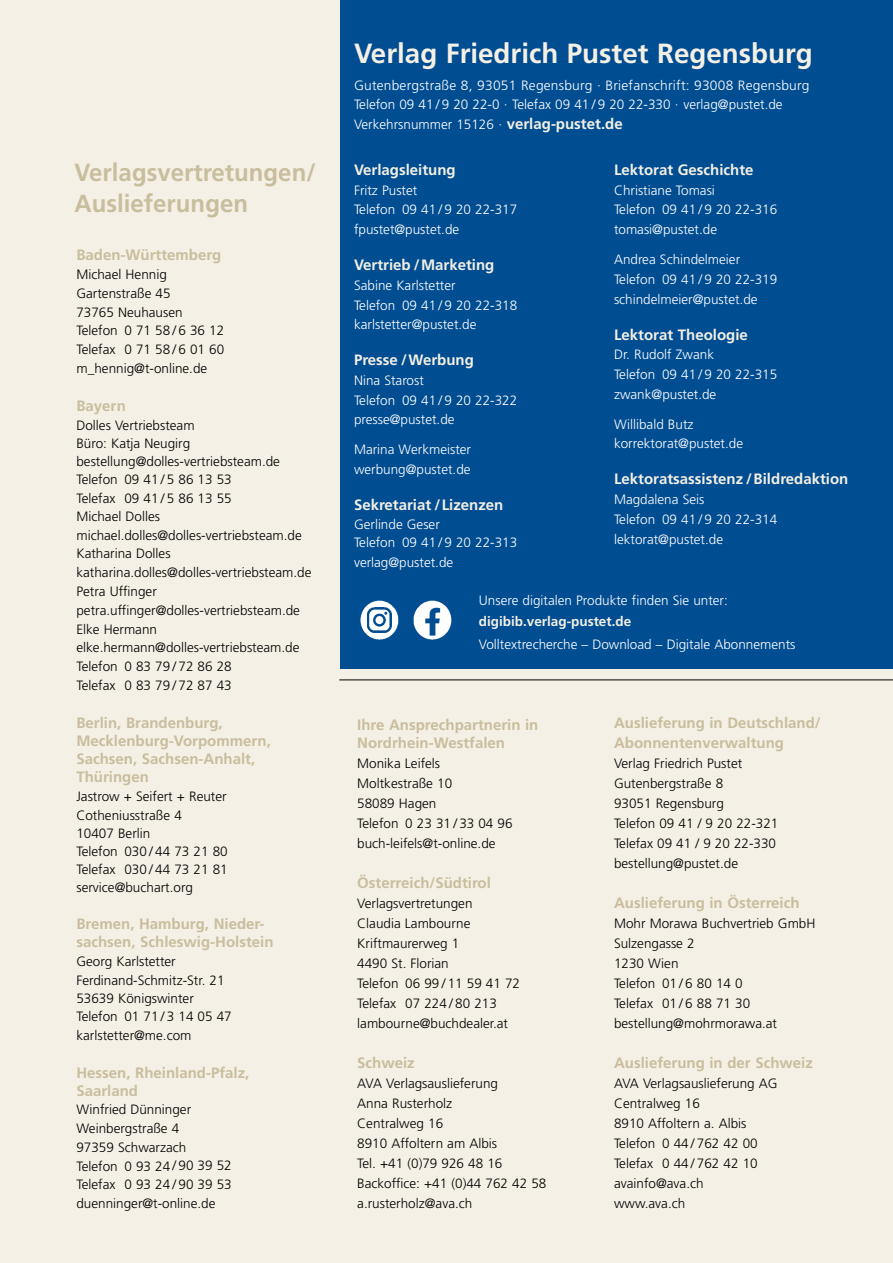
<style>
.page{position:relative;width:893px;height:1263px;background:#fff}
.page>*{position:absolute;margin:0;border:0;box-sizing:border-box;transform-origin:0 0}
.t1{font:700 27.75px "Frutiger";color:#f5f0e5}
.t2{font:700 24.75px/31.5px "Frutiger";color:#c8bd9d}
.t3{font:700 15px/18px "Frutiger";color:#c8bd9d}
.t4{font:700 15px "Frutiger";color:#f5f0e5}
.t5{font:300 13.5px/20px "Frutiger";color:#000}
.t6{font:300 13.5px/19.6px "Frutiger";color:#fff}
.t7{font:700 13.5px "Frutiger";color:#f5f0e5}
.s1{font-weight:700;font-size:15px;color:#f5f0e5}
</style>
<div class="page">
<div style="left:0;top:0;width:893px;height:1229px;background:#004d91"></div>
<div style="left:0;top:669px;width:893px;height:594px;background:#f5f0e5"></div>
<div style="left:0;top:0;width:339px;height:1263px;background:#f5f0e5"></div>
<hr style="left:339px;top:679px;width:554px;height:1px;background:#000">
<img style="left:360px;top:600px;width:92px;height:40px">
<h2 class="t2" style="left:75px;top:156px;width:243px">Verlagsvertretungen/<br>Auslieferungen</h2>
<p class="t3" style="left:76px;top:246px;width:147px">Baden-Württemberg</p>
<p class="t5" style="left:76px;top:265px;width:149px;line-height:18.9px">Michael Hennig<br>Gartenstraße 45<br>73765 Neuhausen<br>Telefon 0 71 58 / 6 36 12<br>Telefax 0 71 58 / 6 01 60 m_hennig@t-online.de</p>
<p class="t3" style="left:76px;top:396px;width:51px">Bayern</p>
<p class="t5" style="left:76px;top:416px;width:237px;line-height:18.6px">Dolles Vertriebsteam<br>Büro: Katja Neugirg bestellung@dolles-vertriebsteam.de<br>Telefon 09 41 / 5 86 13 53<br>Telefax 09 41 / 5 86 13 55<br>Michael Dolles michael.dolles@dolles-vertriebsteam.de<br>Katharina Dolles katharina.dolles@dolles-vertriebsteam.de<br>Petra Uffinger petra.uffinger@dolles-vertriebsteam.de<br>Elke Hermann elke.hermann@dolles-vertriebsteam.de<br>Telefon 0 83 79 / 72 86 28<br>Telefax 0 83 79 / 72 87 43</p>
<p class="t3" style="left:76px;top:714px;width:196px">Berlin, Brandenburg,<br>Mecklenburg-Vorpommern,<br>Sachsen, Sachsen-Anhalt,<br>Thüringen</p>
<p class="t5" style="left:76px;top:787px;width:153px;line-height:18.1px">Jastrow + Seifert + Reuter<br>Cotheniusstraße 4<br>10407 Berlin<br>Telefon 030 / 44 73 21 80<br>Telefax 030 / 44 73 21 81 service@buchart.org</p>
<p class="t3" style="left:76px;top:915px;width:199px">Bremen, Hamburg, Nieder&shy;sachsen, Schleswig-Holstein</p>
<p class="t5" style="left:76px;top:952px;width:157px;line-height:18.6px">Georg Karlstetter<br>Ferdinand-Schmitz-Str. 21<br>53639 Königswinter<br>Telefon 01 71 / 3 14 05 47 karlstetter@me.com</p>
<p class="t3" style="left:76px;top:1063px;width:174px">Hessen, Rheinland-Pfalz,<br>Saarland</p>
<p class="t5" style="left:76px;top:1100px;width:157px;line-height:18.8px">Winfried Dünninger<br>Weinbergstraße 4<br>97359 Schwarzach<br>Telefon 0 93 24 / 90 39 52<br>Telefax 0 93 24 / 90 39 53 duenninger@t-online.de</p>
<h1 class="t1" style="left:354px;top:37px;width:460px">Verlag Friedrich Pustet Regensburg</h1>
<p class="t6" style="left:354px;top:75px;width:457px">Gutenbergstraße 8, 93051 Regensburg · Briefanschrift: 93008 Regensburg<br>Telefon 09 41 / 9 20 22-0 · Telefax 09 41 / 9 20 22-330 · verlag@pustet.de<br>Verkehrsnummer 15126 · <span class="s1">verlag-pustet.de</span></p>
<p class="t4" style="left:614px;top:161px;width:141px">Lektorat Geschichte</p>
<p class="t6" style="left:614px;top:180px;width:165px">Christiane Tomasi<br>Telefon 09 41 / 9 20 22-316 tomasi@pustet.de</p>
<p class="t6" style="left:614px;top:249px;width:165px">Andrea Schindelmeier<br>Telefon 09 41 / 9 20 22-319 schindelmeier@pustet.de</p>
<p class="t4" style="left:614px;top:325px;width:135px">Lektorat Theologie</p>
<p class="t6" style="left:614px;top:345px;width:165px">Dr. Rudolf Zwank<br>Telefon 09 41 / 9 20 22-315 zwank@pustet.de</p>
<p class="t6" style="left:614px;top:414px;width:131px">Willibald Butz korrektorat@pustet.de</p>
<p class="t4" style="left:614px;top:470px;width:236px">Lektoratsassistenz /Bildredaktion</p>
<p class="t6" style="left:614px;top:490px;width:165px">Magdalena Seis<br>Telefon 09 41 / 9 20 22-314 lektorat@pustet.de</p>
<p class="t4" style="left:354px;top:161px;width:103px">Verlagsleitung</p>
<p class="t6" style="left:354px;top:180px;width:165px">Fritz Pustet<br>Telefon 09 41 / 9 20 22-317 fpustet@pustet.de</p>
<p class="t4" style="left:354px;top:256px;width:142px">Vertrieb /Marketing</p>
<p class="t6" style="left:354px;top:275px;width:165px">Sabine Karlstetter<br>Telefon 09 41 / 9 20 22-318 karlstetter@pustet.de</p>
<p class="t4" style="left:354px;top:351px;width:121px">Presse /Werbung</p>
<p class="t6" style="left:354px;top:370px;width:165px">Nina Starost<br>Telefon 09 41 / 9 20 22-322 presse@pustet.de</p>
<p class="t6" style="left:354px;top:440px;width:119px">Marina Werkmeister werbung@pustet.de</p>
<p class="t4" style="left:354px;top:496px;width:151px">Sekretariat /Lizenzen</p>
<p class="t6" style="left:354px;top:515px;width:165px;line-height:18.5px">Gerlinde Geser<br>Telefon 09 41 / 9 20 22-313</p>
<p class="t6" style="left:354px;top:552px;width:101px">verlag@pustet.de</p>
<p class="t6" style="left:479px;top:590px;width:250px">Unsere digitalen Produkte finden Sie unter:</p>
<p class="t7" style="left:479px;top:613px;width:154px">digibib.verlag-pustet.de</p>
<p class="t6" style="left:479px;top:634px;width:318px">Volltextrecherche – Download – Digitale Abonnements</p>
<p class="t3" style="left:357px;top:715px;width:183px">Ihre Ansprechpartnerin in<br>Nordrhein-Westfalen</p>
<p class="t5" style="left:357px;top:753px;width:157px">Monika Leifels<br>Moltkestraße 10<br>58089 Hagen<br>Telefon 0 23 31 / 33 04 96 buch-leifels@t-online.de</p>
<p class="t3" style="left:357px;top:873px;width:135px">Österreich/Südtirol</p>
<p class="t5" style="left:357px;top:893px;width:164px">Verlagsvertretungen<br>Claudia Lambourne<br>Kriftmaurerweg 1<br>4490 St. Florian<br>Telefon 06 99 / 11 59 41 72<br>Telefax 07 224 / 80 213 lambourne@buchdealer.at</p>
<p class="t3" style="left:357px;top:1053px;width:59px">Schweiz</p>
<p class="t5" style="left:357px;top:1073px;width:191px">AVA Verlagsauslieferung<br>Anna Rusterholz<br>Centralweg 16<br>8910 Affoltern am Albis<br>Tel. +41 (0)79 926 48 16<br>Backoffice: +41 (0)44 762 42 58 a.rusterholz@ava.ch</p>
<p class="t3" style="left:614px;top:713px;width:208px;line-height:20px">Auslieferung in Deutschland/<br>Abonnentenverwaltung</p>
<p class="t5" style="left:614px;top:753px;width:166px">Verlag Friedrich Pustet<br>Gutenbergstraße 8<br>93051 Regensburg<br>Telefon 09 41 / 9 20 22-321<br>Telefax 09 41 / 9 20 22-330 bestellung@pustet.de</p>
<p class="t3" style="left:614px;top:894px;width:187px">Auslieferung in Österreich</p>
<p class="t5" style="left:614px;top:913px;width:203px">Mohr Morawa Buchvertrieb GmbH<br>Sulzengasse 2<br>1230 Wien<br>Telefon 01 / 6 80 14 0<br>Telefax 01 / 6 88 71 30 bestellung@mohrmorawa.at</p>
<p class="t3" style="left:614px;top:1054px;width:200px">Auslieferung in der Schweiz</p>
<p class="t5" style="left:614px;top:1073px;width:165px">AVA Verlagsauslieferung AG<br>Centralweg 16<br>8910 Affoltern a. Albis<br>Telefon 0 44 / 762 42 00<br>Telefax 0 44 / 762 42 10 avainfo@ava.ch www.ava.ch</p>
</div>
